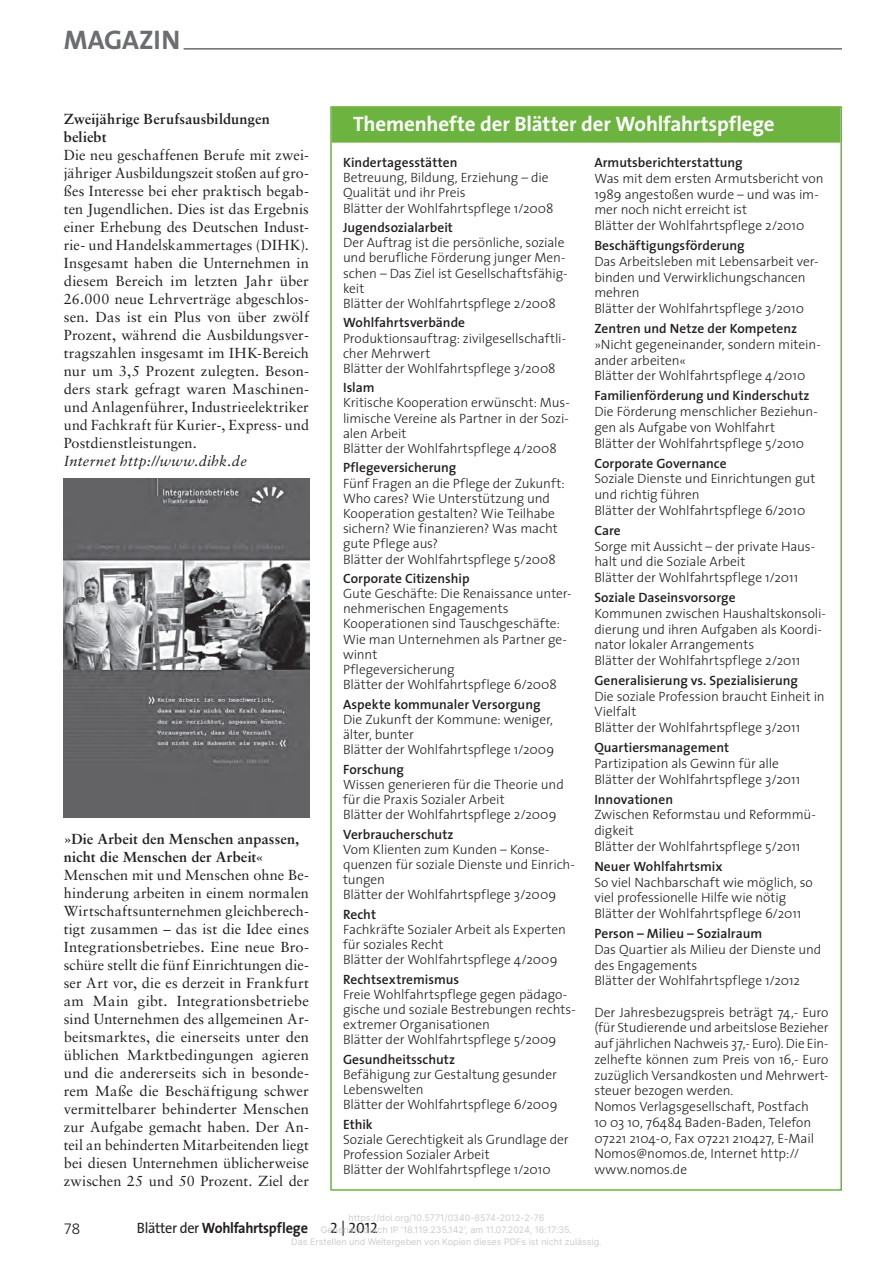
<style>
.page{position:relative;width:893px;height:1263px;background:#fff}
.page>*{position:absolute;margin:0;border:0;box-sizing:border-box;transform-origin:0 0}
.t1{font:27px "The Sans Bold Caps";color:#6c6d70}
.t2{font:700 21px "The Sans";letter-spacing:-.005em;color:#fff}
.t3{font:700 15px "The Sans";letter-spacing:-.02em;color:#231f20;scale:.95 1}
.t4{font:15px "The Sans Nomos Zwei";color:#231f20}
.t5{font:300 15px "Frutiger LT";color:#231f20}
.t6{font:14.55px/18px "Sabon LT";letter-spacing:.005em;color:#231f20;text-align:justify}
.t7{font:700 14.55px/18px "Sabon LT";letter-spacing:.01em;color:#231f20}
.t8{font:italic 14.55px "Sabon LT";letter-spacing:.02em;color:#231f20}
.t9{font:300 13.5px/15.1px "The Sans";letter-spacing:-.005em;color:#231f20}
.t10{font:600 13.5px "The Sans";color:#231f20}
.t11{font:9px/12px "Inter";color:#ccc;text-align:center}
.s1{font-weight:400}
</style>
<div class="page">
<hr style="left:64px;top:49px;width:778px;height:1px;background:#231f20">
<hr style="left:64px;top:47px;width:120px;height:3px;background:#fff">
<img style="left:64px;top:478px;width:245px;height:340px">
<div style="left:332px;top:107px;width:508px;height:36px;background:#6cb43f"></div>
<h1 class="t1" style="left:64px;top:22px;width:118px">MAGAZIN</h1>
<p class="t7" style="left:64px;top:110px;width:207px">Zweijährige Berufsausbildungen beliebt</p>
<p class="t6" style="left:64px;top:146px;width:247px">Die neu geschaffenen Berufe mit zwei&shy;jähriger Ausbildungszeit stoßen auf gro&shy;ßes Interesse bei eher praktisch begab&shy;ten Jugendlichen. Dies ist das Ergebnis einer Erhebung des Deutschen Indust&shy;rie- und Handelskammertages (DIHK).<br>Insgesamt haben die Unternehmen in diesem Bereich im letzten Jahr über 26.000 neue Lehrverträge abgeschlos&shy;sen. Das ist ein Plus von über zwölf Prozent, während die Ausbildungsver&shy;tragszahlen insgesamt im IHK-Bereich nur um 3,5 Prozent zulegten. Beson&shy;ders stark gefragt waren Maschinen&shy;und Anlagenführer, Industrieelektriker und Fachkraft für Kurier-, Express- und Postdienstleistungen.</p>
<p class="t8" style="left:64px;top:453px;width:185px">Internet http://www.dihk.de</p>
<p class="t7" style="left:64px;top:830px;width:237px">»Die Arbeit den Menschen anpassen, nicht die Menschen der Arbeit«</p>
<p class="t6" style="left:64px;top:866px;width:247px">Menschen mit und Menschen ohne Be&shy;hinderung arbeiten in einem normalen Wirtschaftsunternehmen gleichberech&shy;tigt zusammen – das ist die Idee eines Integrationsbetriebes. Eine neue Bro&shy;schüre stellt die fünf Einrichtungen die&shy;ser Art vor, die es derzeit in Frankfurt am Main gibt. Integrationsbetriebe sind Unternehmen des allgemeinen Ar&shy;beitsmarktes, die einerseits unter den üblichen Marktbedingungen agieren und die andererseits sich in besonde&shy;rem Maße die Beschäftigung schwer vermittelbarer behinderter Menschen zur Aufgabe gemacht haben. Der An&shy;teil an behinderten Mitarbeitenden liegt bei diesen Unternehmen üblicherweise zwischen 25 und 50 Prozent. Ziel der</p>
<h2 class="t2" style="left:353px;top:111px;width:423px">Themenhefte der Blätter der Wohlfahrtspflege</h2>
<p class="t10" style="left:343px;top:154px;width:116px">Kindertagesstätten</p>
<p class="t9" style="left:343px;top:170px;width:212px">Betreuung, Bildung, Erziehung – die<br>Qualität und ihr Preis<br>Blätter der Wohlfahrtspflege 1/2008</p>
<p class="t10" style="left:343px;top:219px;width:111px">Jugendsozialarbeit</p>
<p class="t9" style="left:343px;top:235px;width:226px">Der Auftrag ist die persönliche, soziale und berufliche Förderung junger Men&shy;schen – Das Ziel ist Gesellschaftsfähig&shy;keit<br>Blätter der Wohlfahrtspflege 2/2008</p>
<p class="t10" style="left:343px;top:314px;width:124px">Wohlfahrtsverbände</p>
<p class="t9" style="left:343px;top:330px;width:225px">Produktionsauftrag: zivilgesellschaftli&shy;cher Mehrwert<br>Blätter der Wohlfahrtspflege 3/2008</p>
<p class="t10" style="left:343px;top:379px;width:33px">Islam</p>
<p class="t9" style="left:343px;top:395px;width:228px">Kritische Kooperation erwünscht: Mus&shy;limische Vereine als Partner in der Sozi&shy;alen Arbeit<br>Blätter der Wohlfahrtspflege 4/2008</p>
<p class="t10" style="left:343px;top:459px;width:115px">Pflegeversicherung</p>
<p class="t9" style="left:343px;top:476px;width:223px">Fünf Fragen an die Pflege der Zukunft:<br>Who cares? Wie Unterstützung und Kooperation gestalten? Wie Teilhabe sichern? Wie finanzieren? Was macht gute Pflege aus?<br>Blätter der Wohlfahrtspflege 5/2008</p>
<p class="t10" style="left:343px;top:570px;width:128px">Corporate Citizenship</p>
<p class="t9" style="left:343px;top:586px;width:230px">Gute Geschäfte: Die Renaissance unter&shy;nehmerischen Engagements<br>Kooperationen sind Tauschgeschäfte:<br>Wie man Unternehmen als Partner ge&shy;winnt<br>Pflegeversicherung<br>Blätter der Wohlfahrtspflege 6/2008</p>
<p class="t10" style="left:343px;top:695px;width:199px">Aspekte kommunaler Versorgung</p>
<p class="t9" style="left:343px;top:712px;width:213px">Die Zukunft der Kommune: weniger, älter, bunter<br>Blätter der Wohlfahrtspflege 1/2009</p>
<p class="t10" style="left:343px;top:760px;width:62px">Forschung</p>
<p class="t9" style="left:343px;top:777px;width:222px">Wissen generieren für die Theorie und für die Praxis Sozialer Arbeit<br>Blätter der Wohlfahrtspflege 2/2009</p>
<p class="t10" style="left:343px;top:825px;width:112px">Verbraucherschutz</p>
<p class="t9" style="left:343px;top:842px;width:233px">Vom Klienten zum Kunden – Konse&shy;quenzen für soziale Dienste und Einrich&shy;tungen<br>Blätter der Wohlfahrtspflege 3/2009</p>
<p class="t10" style="left:343px;top:905px;width:35px">Recht</p>
<p class="t9" style="left:343px;top:922px;width:224px">Fachkräfte Sozialer Arbeit als Experten für soziales Recht<br>Blätter der Wohlfahrtspflege 4/2009</p>
<p class="t10" style="left:343px;top:970px;width:118px">Rechtsextremismus</p>
<p class="t9" style="left:343px;top:987px;width:234px">Freie Wohlfahrtspflege gegen pädago&shy;gische und soziale Bestrebungen rechts&shy;extremer Organisationen<br>Blätter der Wohlfahrtspflege 5/2009</p>
<p class="t10" style="left:343px;top:1050px;width:114px">Gesundheitsschutz</p>
<p class="t9" style="left:343px;top:1067px;width:216px">Befähigung zur Gestaltung gesunder<br>Lebenswelten<br>Blätter der Wohlfahrtspflege 6/2009</p>
<p class="t10" style="left:343px;top:1115px;width:31px">Ethik</p>
<p class="t9" style="left:343px;top:1132px;width:227px">Soziale Gerechtigkeit als Grundlage der<br>Profession Sozialer Arbeit<br>Blätter der Wohlfahrtspflege 1/2010</p>
<p class="t10" style="left:594px;top:154px;width:150px">Armutsberichterstattung</p>
<p class="t9" style="left:594px;top:171px;width:231px;line-height:15.8px">Was mit dem ersten Armutsbericht von 1989 angestoßen wurde – und was im&shy;mer noch nicht erreicht ist<br>Blätter der Wohlfahrtspflege 2/2010</p>
<p class="t10" style="left:594px;top:237px;width:152px">Beschäftigungsförderung</p>
<p class="t9" style="left:594px;top:254px;width:226px;line-height:15.8px">Das Arbeitsleben mit Lebensarbeit ver&shy;binden und Verwirklichungschancen mehren<br>Blätter der Wohlfahrtspflege 3/2010</p>
<p class="t10" style="left:594px;top:320px;width:204px">Zentren und Netze der Kompetenz</p>
<p class="t9" style="left:594px;top:336px;width:228px;line-height:15.8px">»Nicht gegeneinander, sondern mitein&shy;ander arbeiten«<br>Blätter der Wohlfahrtspflege 4/2010</p>
<p class="t10" style="left:594px;top:387px;width:217px">Familienförderung und Kinderschutz</p>
<p class="t9" style="left:594px;top:404px;width:225px;line-height:15.8px">Die Förderung menschlicher Beziehun&shy;gen als Aufgabe von Wohlfahrt<br>Blätter der Wohlfahrtspflege 5/2010</p>
<p class="t10" style="left:594px;top:454px;width:134px">Corporate Governance</p>
<p class="t9" style="left:594px;top:471px;width:222px;line-height:15.8px">Soziale Dienste und Einrichtungen gut und richtig führen<br>Blätter der Wohlfahrtspflege 6/2010</p>
<p class="t10" style="left:594px;top:522px;width:28px">Care</p>
<p class="t9" style="left:594px;top:538px;width:222px;line-height:15.8px">Sorge mit Aussicht – der private Haus&shy;halt und die Soziale Arbeit<br>Blätter der Wohlfahrtspflege 1/2011</p>
<p class="t10" style="left:594px;top:589px;width:143px">Soziale Daseinsvorsorge</p>
<p class="t9" style="left:594px;top:605px;width:233px;line-height:15.8px">Kommunen zwischen Haushaltskonsoli&shy;dierung und ihren Aufgaben als Koordi&shy;nator lokaler Arrangements<br>Blätter der Wohlfahrtspflege 2/2011</p>
<p class="t10" style="left:594px;top:672px;width:205px">Generalisierung vs. Spezialisierung</p>
<p class="t9" style="left:594px;top:688px;width:232px;line-height:15.8px">Die soziale Profession braucht Einheit in<br>Vielfalt<br>Blätter der Wohlfahrtspflege 3/2011</p>
<p class="t10" style="left:594px;top:739px;width:136px">Quartiersmanagement</p>
<p class="t9" style="left:594px;top:756px;width:207px;line-height:15.8px">Partizipation als Gewinn für alle<br>Blätter der Wohlfahrtspflege 3/2011</p>
<p class="t10" style="left:594px;top:790px;width:80px">Innovationen</p>
<p class="t9" style="left:594px;top:807px;width:223px;line-height:15.8px">Zwischen Reformstau und Reformmü&shy;digkeit<br>Blätter der Wohlfahrtspflege 5/2011</p>
<p class="t10" style="left:594px;top:858px;width:130px">Neuer Wohlfahrtsmix</p>
<p class="t9" style="left:594px;top:874px;width:220px;line-height:15.8px">So viel Nachbarschaft wie möglich, so viel professionelle Hilfe wie nötig<br>Blätter der Wohlfahrtspflege 6/2011</p>
<p class="t10" style="left:594px;top:925px;width:169px">Person – Milieu – Sozialraum</p>
<p class="t9" style="left:594px;top:941px;width:229px;line-height:15.8px">Das Quartier als Milieu der Dienste und des Engagements<br>Blätter der Wohlfahrtspflege 1/2012</p>
<p class="t9" style="left:594px;top:1004px;width:236px;line-height:15.8px">Der Jahresbezugspreis beträgt 74,- Euro (für Studierende und arbeitslose Bezieher auf jährlichen Nachweis 37,- Euro). Die Ein&shy;zelhefte können zum Preis von 16,- Euro zuzüglich Versandkosten und Mehrwert&shy;steuer bezogen werden.<br>Nomos Verlagsgesellschaft, Postfach<br>10 03 10, 76484 Baden-Baden, Telefon 07221 2104-0, Fax 07221 210427, E-Mail Nomos@nomos.de, Internet http:// www.nomos.de</p>
<p class="t5" style="left:64px;top:1220px;width:18px">78</p>
<p class="t11" style="left:291px;top:1212px;width:312px">https://doi.org/10.5771/0340-8574-2012-2-76<br>Generiert durch IP '18.119.235.142', am 11.07.2024, 16:17:35.<br>Das Erstellen und Weitergeben von Kopien dieses PDFs ist nicht zulässig.</p>
<p class="t3" style="left:137px;top:1218px;width:182px"><span class="s1">Blätter der</span> Wohlfahrtspflege</p>
<p class="t4" style="left:330px;top:1215px;width:49px">2 | 2012</p>
</div>
